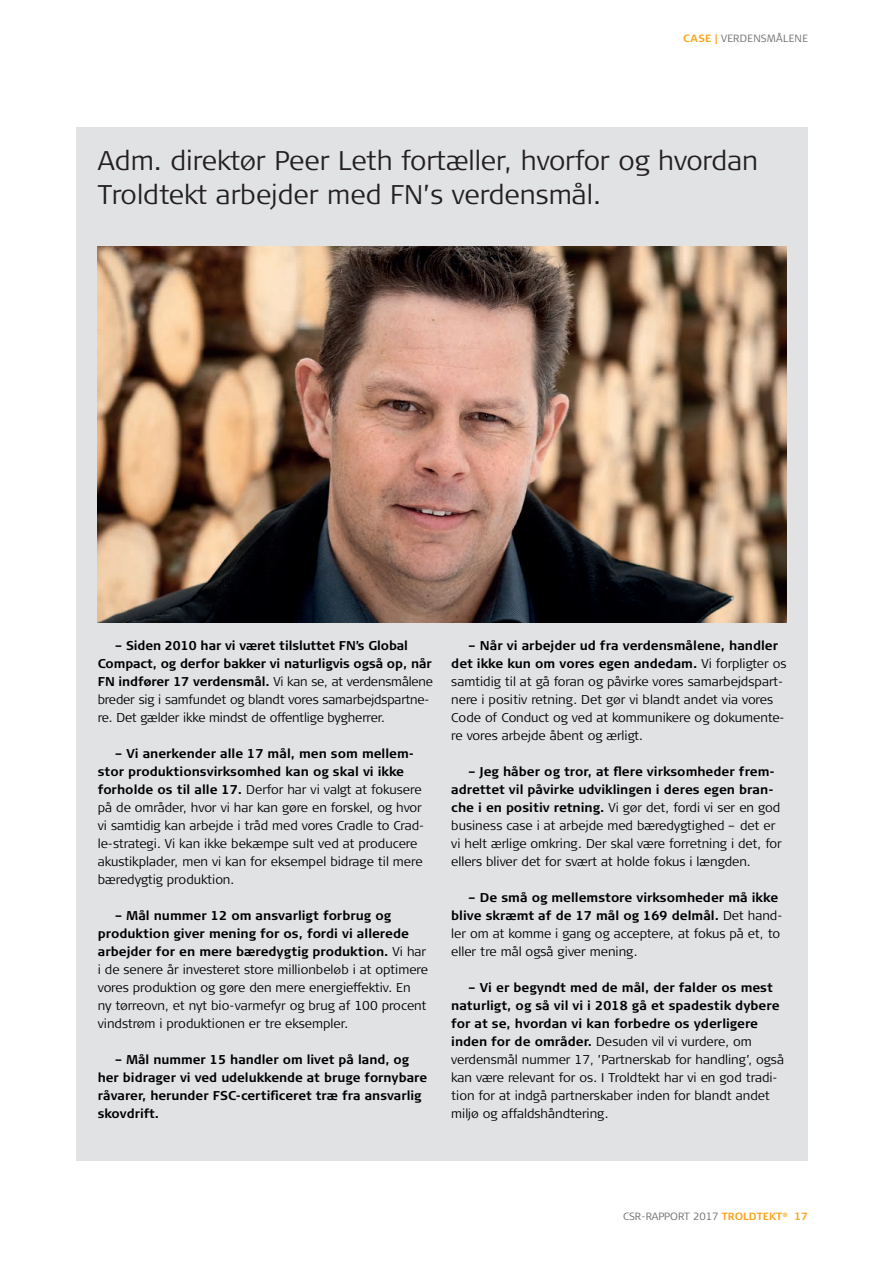
<style>
.page{position:relative;width:893px;height:1263px;background:#fff}
.page>*{position:absolute;margin:0;border:0;box-sizing:border-box;transform-origin:0 0}
.t1{font:300 27px/34.5px "Signa Column";color:#231f20}
.t2{font:300 12.75px/18px "Signa Column";color:#000001}
.t3{font:700 12.75px/18px "Signa Column";color:#000001}
.t4{font:300 10.5px "Signa Column";color:#6c6d70}
.t5{font:300 10.5px "Signa Column";letter-spacing:.02em;color:#6c6d70}
.s1{font-weight:700;color:#f9a51b}
.s2{font-weight:700}
</style>
<div class="page">
<div style="left:77px;top:128px;width:731px;height:1033px;background:#e1e2e4"></div>
<img style="left:98px;top:247px;width:689px;height:376px">
<p class="t5" style="left:683px;top:33px;width:126px"><span class="s1">CASE |</span> VERDENSMÅLENE</p>
<h1 class="t1" style="left:98px;top:143px;width:662px">Adm. direktør Peer Leth fortæller, hvorfor og hvordan<br>Troldtekt arbejder med FN’s verdensmål.</h1>
<p class="t2" style="left:98px;top:636px;width:337px;text-indent:17px"><span class="s2">– Siden 2010 har vi været tilsluttet FN’s Global Compact, og derfor bakker vi naturligvis også op, når FN indfører 17 verdensmål.</span> Vi kan se, at verdensmålene breder sig i samfundet og blandt vores samarbejdspartne&shy;re. Det gælder ikke mindst de offentlige bygherrer.</p>
<p class="t2" style="left:98px;top:744px;width:328px;text-indent:17px"><span class="s2">– Vi anerkender alle 17 mål, men som mellem&shy;stor produktionsvirksomhed kan og skal vi ikke forholde os til alle 17.</span> Derfor har vi valgt at fokusere på de områder, hvor vi har kan gøre en forskel, og hvor vi samtidig kan arbejde i tråd med vores Cradle to Crad&shy;le-strategi. Vi kan ikke bekæmpe sult ved at producere akustikplader, men vi kan for eksempel bidrage til mere bæredygtig produktion.</p>
<p class="t2" style="left:98px;top:906px;width:332px;text-indent:17px"><span class="s2">– Mål nummer 12 om ansvarligt forbrug og produktion giver mening for os, fordi vi allerede arbejder for en mere bæredygtig produktion.</span> Vi har i de senere år investeret store millionbeløb i at optimere vores produktion og gøre den mere energieffektiv. En<br>ny tørreovn, et nyt bio-varmefyr og brug af 100 procent vindstrøm i produktionen er tre eksempler.</p>
<p class="t3" style="left:98px;top:1050px;width:331px;text-indent:17px">– Mål nummer 15 handler om livet på land, og her bidrager vi ved udelukkende at bruge fornybare råvarer, herunder FSC-certificeret træ fra ansvarlig skovdrift.</p>
<p class="t2" style="left:451px;top:636px;width:337px;text-indent:17px"><span class="s2">– Når vi arbejder ud fra verdensmålene, handler det ikke kun om vores egen andedam.</span> Vi forpligter os samtidig til at gå foran og påvirke vores samarbejdspart&shy;nere i positiv retning. Det gør vi blandt andet via vores Code of Conduct og ved at kommunikere og dokumente&shy;re vores arbejde åbent og ærligt.</p>
<p class="t2" style="left:451px;top:762px;width:332px;text-indent:17px"><span class="s2">– Jeg håber og tror, at flere virksomheder frem&shy;adrettet vil påvirke udviklingen i deres egen bran&shy;che i en positiv retning.</span> Vi gør det, fordi vi ser en god business case i at arbejde med bæredygtighed – det er vi helt ærlige omkring. Der skal være forretning i det, for ellers bliver det for svært at holde fokus i længden.</p>
<p class="t2" style="left:451px;top:888px;width:333px;text-indent:17px"><span class="s2">– De små og mellemstore virksomheder må ikke blive skræmt af de 17 mål og 169 delmål.</span> Det hand&shy;ler om at komme i gang og acceptere, at fokus på et, to eller tre mål også giver mening.</p>
<p class="t2" style="left:451px;top:978px;width:334px;text-indent:17px"><span class="s2">– Vi er begyndt med de mål, der falder os mest naturligt, og så vil vi i 2018 gå et spadestik dybere for at se, hvordan vi kan forbedre os yderligere inden for de områder.</span> Desuden vil vi vurdere, om verdensmål nummer 17, ’Partnerskab for handling’, også kan være relevant for os. I Troldtekt har vi en god tradi&shy;tion for at indgå partnerskaber inden for blandt andet miljø og affaldshåndtering.</p>
<p class="t4" style="left:623px;top:1210px;width:186px">CSR-RAPPORT 2017 <span class="s1">TROLDTEKT</span><sup>®</sup> <span class="s1">17</span></p>
</div>
